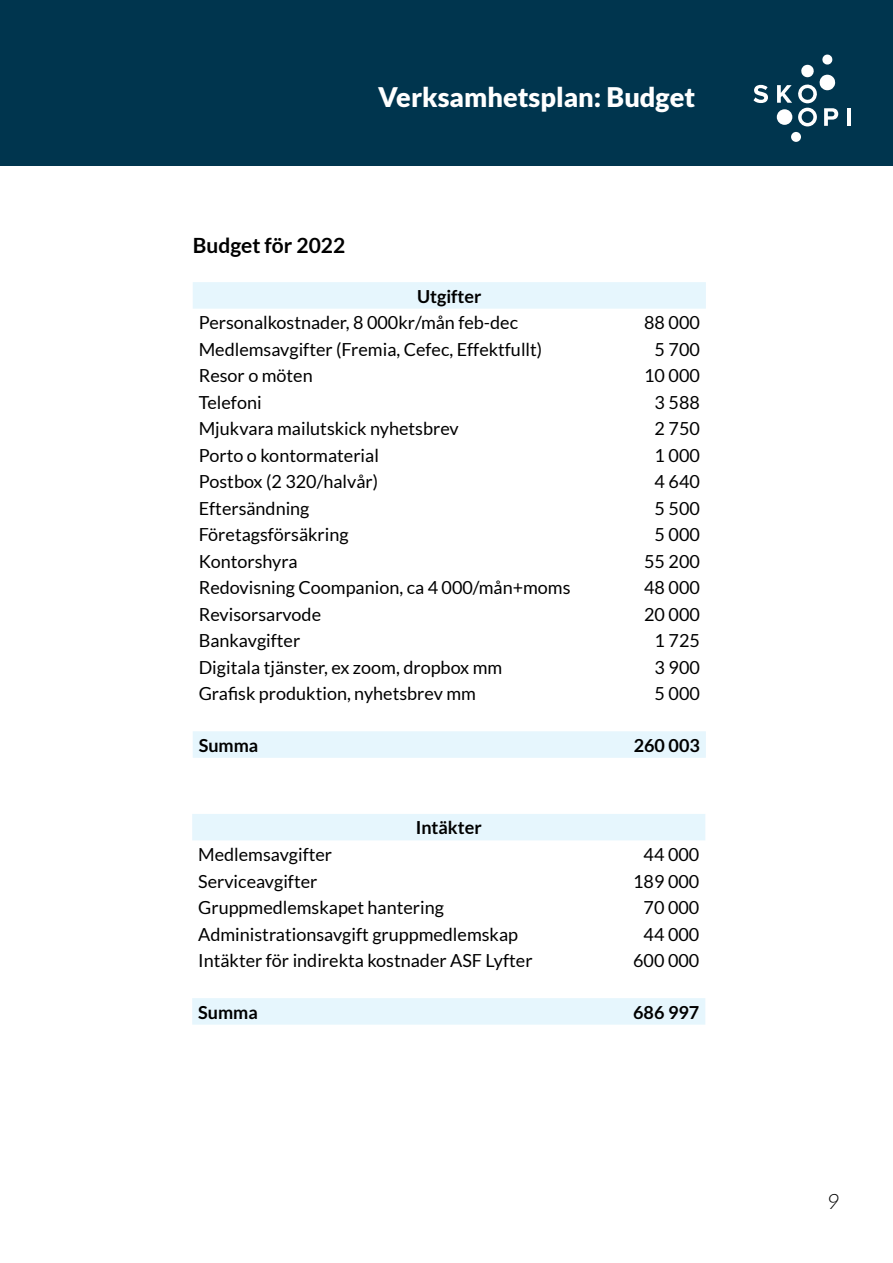
<style>
.page{position:relative;width:893px;height:1263px;background:#fff}
.page>*{position:absolute;margin:0;border:0;box-sizing:border-box;transform-origin:0 0}
.t1{font:900 27px "Lato";color:#fff}
.t2{font:700 21px "Lato";color:#000}
.t3{font:italic 300 21px "Lato";color:#000}
.t4{font:18px "Lato";color:#000}
.t5{font:700 18px "Lato";color:#000}
</style>
<div class="page">
<div style="left:0;top:0;width:893px;height:166px;background:#00354e"></div>
<svg style="left:753px;top:85px;width:15px;height:18px"></svg>
<div style="left:791px;top:132px;width:10px;height:10px;background:#fff;border-radius:50%"></div>
<hr style="left:847px;top:108px;width:3px;height:18px;background:#fff">
<svg style="left:777px;top:55px;width:61px;height:71px"></svg>
<svg style="left:193px;top:282px;width:513px;height:476px"></svg>
<svg style="left:192px;top:814px;width:513px;height:211px"></svg>
<h1 class="t1" style="left:378px;top:81px;width:319px">Verksamhetsplan: Budget</h1>
<p class="t2" style="left:193px;top:233px;width:154px">Budget för 2022</p>
<p class="t5" style="left:417px;top:286px;width:66px">Utgifter</p>
<p class="t4" style="left:199px;top:313px;width:321px">Personalkostnader, 8 000kr/mån feb-dec</p>
<p class="t4" style="left:644px;top:313px;width:57px">88 000</p>
<p class="t4" style="left:199px;top:339px;width:345px">Medlemsavgifter (Fremia, Cefec, Effektfullt)</p>
<p class="t4" style="left:655px;top:339px;width:47px">5 700</p>
<p class="t4" style="left:199px;top:366px;width:115px">Resor o möten</p>
<p class="t4" style="left:644px;top:366px;width:57px">10 000</p>
<p class="t4" style="left:199px;top:392px;width:64px">Telefoni</p>
<p class="t4" style="left:655px;top:392px;width:47px">3 588</p>
<p class="t4" style="left:199px;top:419px;width:262px">Mjukvara mailutskick nyhetsbrev</p>
<p class="t4" style="left:655px;top:419px;width:47px">2 750</p>
<p class="t4" style="left:199px;top:445px;width:182px">Porto o kontormaterial</p>
<p class="t4" style="left:655px;top:445px;width:47px">1 000</p>
<p class="t4" style="left:199px;top:472px;width:181px">Postbox (2 320/halvår)</p>
<p class="t4" style="left:655px;top:472px;width:47px">4 640</p>
<p class="t4" style="left:199px;top:498px;width:112px">Eftersändning</p>
<p class="t4" style="left:655px;top:498px;width:47px">5 500</p>
<p class="t4" style="left:199px;top:525px;width:151px">Företagsförsäkring</p>
<p class="t4" style="left:655px;top:525px;width:47px">5 000</p>
<p class="t4" style="left:199px;top:551px;width:100px">Kontorshyra</p>
<p class="t4" style="left:644px;top:551px;width:57px">55 200</p>
<p class="t4" style="left:199px;top:578px;width:373px">Redovisning Coompanion, ca 4 000/mån+moms</p>
<p class="t4" style="left:644px;top:578px;width:57px">48 000</p>
<p class="t4" style="left:199px;top:604px;width:124px">Revisorsarvode</p>
<p class="t4" style="left:644px;top:604px;width:57px">20 000</p>
<p class="t4" style="left:199px;top:631px;width:103px">Bankavgifter</p>
<p class="t4" style="left:655px;top:631px;width:47px">1 725</p>
<p class="t4" style="left:199px;top:657px;width:305px">Digitala tjänster, ex zoom, dropbox mm</p>
<p class="t4" style="left:655px;top:657px;width:47px">3 900</p>
<p class="t4" style="left:199px;top:684px;width:279px">Grafisk produktion, nyhetsbrev mm</p>
<p class="t4" style="left:655px;top:684px;width:47px">5 000</p>
<p class="t5" style="left:199px;top:735px;width:61px">Summa</p>
<p class="t5" style="left:634px;top:735px;width:68px">260 003</p>
<p class="t5" style="left:416px;top:817px;width:68px">Intäkter</p>
<p class="t4" style="left:198px;top:844px;width:136px">Medlemsavgifter</p>
<p class="t4" style="left:644px;top:844px;width:57px">44 000</p>
<p class="t4" style="left:198px;top:871px;width:121px">Serviceavgifter</p>
<p class="t4" style="left:633px;top:871px;width:68px">189 000</p>
<p class="t4" style="left:198px;top:897px;width:247px">Gruppmedlemskapet hantering</p>
<p class="t4" style="left:644px;top:897px;width:57px">70 000</p>
<p class="t4" style="left:198px;top:924px;width:321px">Administrationsavgift gruppmedlemskap</p>
<p class="t4" style="left:644px;top:924px;width:57px">44 000</p>
<p class="t4" style="left:198px;top:950px;width:336px">Intäkter för indirekta kostnader ASF Lyfter</p>
<p class="t4" style="left:633px;top:950px;width:68px">600 000</p>
<p class="t5" style="left:198px;top:1002px;width:61px">Summa</p>
<p class="t5" style="left:633px;top:1002px;width:68px">686 997</p>
<p class="t3" style="left:827px;top:1190px;width:14px">9</p>
</div>
